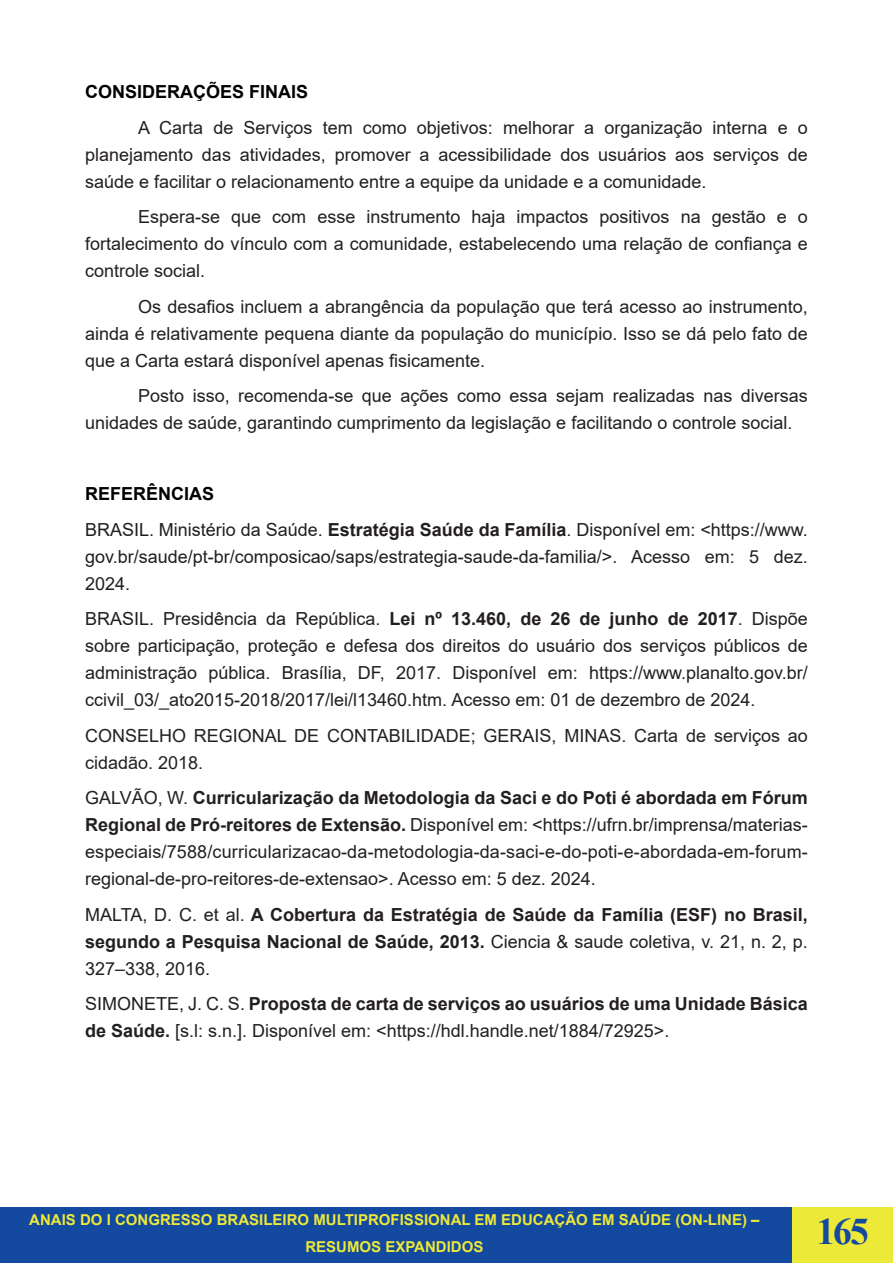
<style>
.page{position:relative;width:893px;height:1263px;background:#fff}
.page>*{position:absolute;margin:0;border:0;box-sizing:border-box;transform-origin:0 0}
.t1{font:700 37.5px "Times New Roman";color:#13499f}
.t2{font:18px/27px "Arial";color:#231f20;text-align:justify}
.t3{font:700 18px/27px "Arial";color:#231f20;text-align:justify}
.t4{font:18px/27px "Arial";color:#222}
.t5{font:700 18px "Arial";color:#000}
.t6{font:700 15px/27px "Arial";color:#ede938;text-align:center}
.s1{font-weight:700}
.s2{font-weight:400}
</style>
<div class="page">
<div style="left:0;top:1208px;width:893px;height:55px;background:#13499f"></div>
<hr style="left:0;top:1208px;width:1px;height:55px;background:#ede938">
<div style="left:792px;top:1208px;width:101px;height:55px;background:#ede938"></div>
<p class="t5" style="left:85px;top:79px;width:225px">CONSIDERAÇÕES FINAIS</p>
<p class="t2" style="left:85px;top:114px;width:724px;text-indent:53px">A Carta de Serviços tem como objetivos: melhorar a organização interna e o planejamento das atividades, promover a acessibilidade dos usuários aos serviços de saúde e facilitar o relacionamento entre a equipe da unidade e a comunidade.</p>
<p class="t2" style="left:85px;top:203px;width:724px;text-indent:53px">Espera-se que com esse instrumento haja impactos positivos na gestão e o fortalecimento do vínculo com a comunidade, estabelecendo uma relação de confiança e controle social.</p>
<p class="t2" style="left:85px;top:293px;width:724px;text-indent:53px">Os desafios incluem a abrangência da população que terá acesso ao instrumento, ainda é relativamente pequena diante da população do município. Isso se dá pelo fato de que a Carta estará disponível apenas fisicamente.</p>
<p class="t2" style="left:85px;top:382px;width:724px;text-indent:53px">Posto isso, recomenda-se que ações como essa sejam realizadas nas diversas unidades de saúde, garantindo cumprimento da legislação e facilitando o controle social.</p>
<p class="t5" style="left:85px;top:481px;width:131px">REFERÊNCIAS</p>
<p class="t2" style="left:85px;top:516px;width:724px">BRASIL. Ministério da Saúde. <span class="s1">Estratégia Saúde da Família</span>. Disponível em: &lt;https://www. gov.br/saude/pt-br/composicao/saps/estrategia-saude-da-familia/&gt;. Acesso em: 5 dez.<br>2024.</p>
<p class="t2" style="left:85px;top:605px;width:724px">BRASIL. Presidência da República. <span class="s1">Lei nº 13.460, de 26 de junho de 2017</span>. Dispõe sobre participação, proteção e defesa dos direitos do usuário dos serviços públicos de administração pública. Brasília, DF, 2017. Disponível em: https://www.planalto.gov.br/ ccivil_03/_ato2015-2018/2017/lei/l13460.htm. Acesso em: 01 de dezembro de 2024.</p>
<p class="t4" style="left:85px;top:722px;width:724px">CONSELHO REGIONAL DE CONTABILIDADE; GERAIS, MINAS. Carta de serviços ao cidadão. 2018.</p>
<p class="t2" style="left:85px;top:784px;width:724px">GALVÃO, W. <span class="s1">Curricularização da Metodologia da Saci e do Poti é abordada em Fórum Regional de Pró-reitores de Extensão.</span> Disponível em: &lt;https://ufrn.br/imprensa/materias&shy;especiais/7588/curricularizacao-da-metodologia-da-saci-e-do-poti-e-abordada-em-forum&shy;regional-de-pro-reitores-de-extensao&gt;. Acesso em: 5 dez. 2024.</p>
<p class="t3" style="left:85px;top:901px;width:724px"><span class="s2">MALTA, D. C. et al.</span> A Cobertura da Estratégia de Saúde da Família (ESF) no Brasil, segundo a Pesquisa Nacional de Saúde, 2013. <span class="s2">Ciencia &amp; saude coletiva, v. 21, n. 2, p.<br>327–338, 2016.</span></p>
<p class="t2" style="left:85px;top:990px;width:724px">SIMONETE, J. C. S. <span class="s1">Proposta de carta de serviços ao usuários de uma Unidade Básica de Saúde.</span> [s.l: s.n.]. Disponível em: &lt;https://hdl.handle.net/1884/72925&gt;.</p>
<p class="t6" style="left:29px;top:1206px;width:732px">ANAIS DO I CONGRESSO BRASILEIRO MULTIPROFISSIONAL EM EDUCAÇÃO EM SAÚDE (ON-LINE) –<br>RESUMOS EXPANDIDOS</p>
<h1 class="t1" style="left:816px;top:1204px;width:54px">165</h1>
</div>
